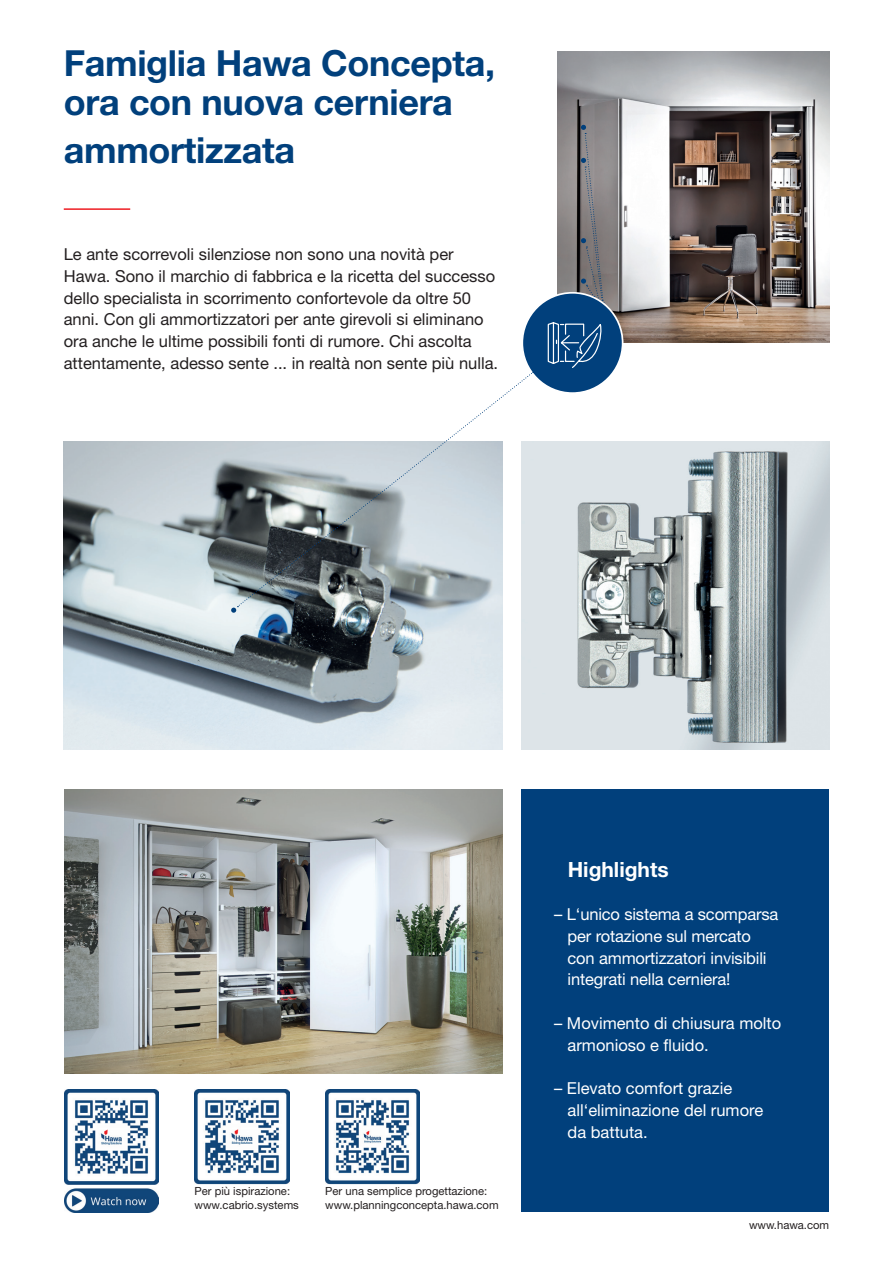
<style>
.page{position:relative;width:893px;height:1263px;background:#fff}
.page>*{position:absolute;margin:0;border:0;box-sizing:border-box;transform-origin:0 0}
.t1{font:700 36px/39px "Helvetica Neue LT Std";letter-spacing:-.01em;color:#01407c}
.t2{font:700 21px "Helvetica Neue LT Std";color:#fff}
.t3{font:16.5px/21.8px "Helvetica Neue LT Std";color:#231f20}
.t4{font:16.5px/21.8px "Helvetica Neue LT Std";letter-spacing:-.01em;color:#fff}
.t5{font:11.25px/13.5px "Helvetica Neue LT Std";color:#231f20}
</style>
<div class="page">
<img style="left:558px;top:51px;width:272px;height:292px">
<svg style="left:581px;top:125px;width:23px;height:178px;background:#807e81"></svg>
<div style="left:522px;top:293px;width:101px;height:100px;background:#01407c;border-radius:50%"></div>
<div style="left:521px;top:292px;width:102px;height:102px;border:2px solid #fff;border-radius:50%"></div>
<svg style="left:547px;top:322px;width:55px;height:46px"></svg>
<hr style="left:64px;top:208px;width:66px;height:2px;background:#ee1d23">
<img style="left:64px;top:790px;width:438px;height:283px">
<div style="left:521px;top:789px;width:308px;height:423px;background:#01407c"></div>
<img style="left:64px;top:442px;width:438px;height:307px">
<img style="left:521px;top:442px;width:309px;height:307px">
<svg style="left:238px;top:372px;width:295px;height:234px"></svg>
<svg style="left:231px;top:606px;width:7px;height:7px"></svg>
<img style="left:64px;top:1089px;width:95px;height:123px">
<img style="left:325px;top:1089px;width:95px;height:96px">
<img style="left:195px;top:1089px;width:94px;height:96px">
<h1 class="t1" style="left:64px;top:43px;width:433px">Famiglia Hawa Concepta, ora con nuova cerniera</h1>
<h1 class="t1" style="left:64px;top:130px;width:233px">ammortizzata</h1>
<p class="t3" style="left:64px;top:243px;width:436px">Le ante scorrevoli silenziose non sono una novità per Hawa. Sono il marchio di fabbrica e la ricetta del successo dello specialista in scorrimento confortevole da oltre 50 anni. Con gli ammortizzatori per ante girevoli si eliminano ora anche le ultime possibili fonti di rumore. Chi ascolta attentamente, adesso sente ... in realtà non sente più nulla.</p>
<p class="t5" style="left:195px;top:1184px;width:106px">Per più ispirazione: www.cabrio.systems</p>
<p class="t5" style="left:325px;top:1184px;width:175px">Per una semplice progettazione: www.planningconcepta.hawa.com</p>
<p class="t2" style="left:568px;top:857px;width:103px">Highlights</p>
<p class="t4" style="left:568px;top:903px;width:212px;text-indent:-13px">– L‘unico sistema a scomparsa per rotazione sul mercato con ammortizzatori invisibili integrati nella cerniera!</p>
<p class="t4" style="left:568px;top:1012px;width:215px;text-indent:-13px">– Movimento di chiusura molto armonioso e fluido.</p>
<p class="t4" style="left:568px;top:1077px;width:197px;text-indent:-13px">– Elevato comfort grazie all‘eliminazione del rumore da battuta.</p>
<p class="t5" style="left:749px;top:1218px;width:82px">www.hawa.com</p>
</div>
